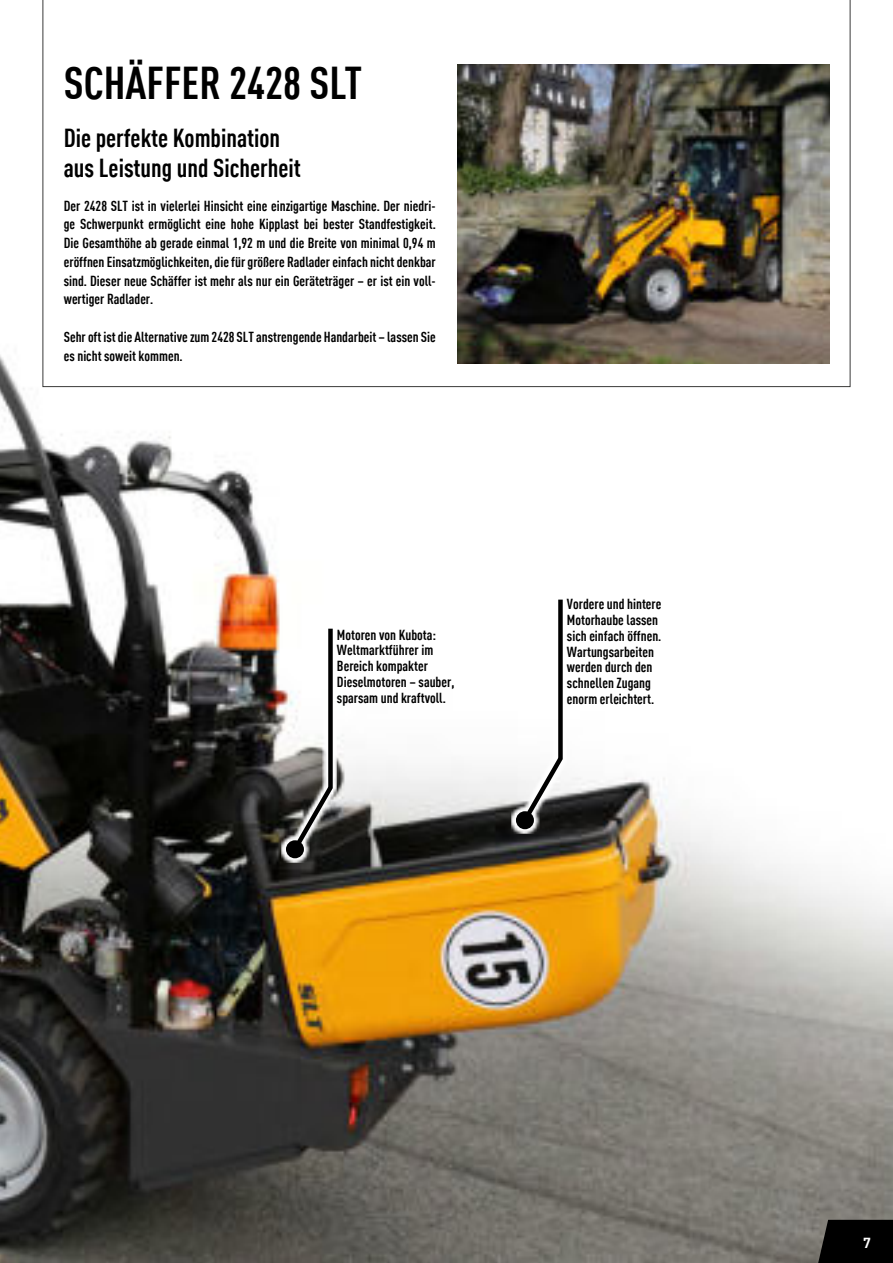
<style>
.page{position:relative;width:893px;height:1263px;background:#fff}
.page>*{position:absolute;margin:0;border:0;box-sizing:border-box;transform-origin:0 0}
.t1{font:700 condensed 45px "DIN Offc Pro";color:#000}
.t2{font:700 condensed 25.5px/30px "DIN Offc Pro";color:#000}
.t3{font:700 condensed 14.25px/15.8px "DIN Offc Pro";color:#000}
.t4{font:700 14.25px "DIN Offc Pro";color:#fff}
</style>
<div class="page">
<img style="left:0;top:215px;width:893px;height:1048px">
<svg style="left:43px;top:0;width:807px;height:387px"></svg>
<svg style="left:511px;top:595px;width:56px;height:239px"></svg>
<svg style="left:519px;top:595px;width:46px;height:231px"></svg>
<div style="left:516px;top:811px;width:18px;height:18px;background:#000;border-radius:50%"></div>
<svg style="left:281px;top:624px;width:56px;height:239px"></svg>
<svg style="left:289px;top:624px;width:46px;height:231px"></svg>
<div style="left:286px;top:840px;width:18px;height:18px;background:#000;border-radius:50%"></div>
<img style="left:457px;top:64px;width:372px;height:299px">
<svg style="left:815px;top:1220px;width:78px;height:43px;background:#0d0c0c"></svg>
<h1 class="t1" style="left:64px;top:59px;width:300px">SCHÄFFER 2428 SLT</h1>
<h2 class="t2" style="left:64px;top:121px;width:239px">Die perfekte Kombination aus Leistung und Sicherheit</h2>
<p class="t3" style="left:64px;top:195px;width:374px;line-height:18.8px;text-align:justify">Der 2428 SLT ist in vielerlei Hinsicht eine einzigartige Maschine. Der niedri&shy;ge Schwerpunkt ermöglicht eine hohe Kipplast bei bester Standfestigkeit.<br>Die Gesamthöhe ab gerade einmal 1,92 m und die Breite von minimal 0,94 m eröffnen Einsatzmöglichkeiten, die für größere Radlader einfach nicht denkbar sind. Dieser neue Schäffer ist mehr als nur ein Geräteträger – er ist ein voll&shy;wertiger Radlader.</p>
<p class="t3" style="left:64px;top:326px;width:373px;line-height:18.8px">Sehr oft ist die Alternative zum 2428 SLT anstrengende Handarbeit – lassen Sie es nicht soweit kommen.</p>
<p class="t3" style="left:337px;top:625px;width:119px">Motoren von Kubota:<br>Weltmarktführer im<br>Bereich kompakter<br>Dieselmotoren – sauber, sparsam und kraftvoll.</p>
<p class="t3" style="left:567px;top:595px;width:96px">Vordere und hintere<br>Motorhaube lassen sich einfach öffnen.<br>Wartungsarbeiten werden durch den schnellen Zugang enorm erleichtert.</p>
<p class="t4" style="left:863px;top:1238px;width:9px">7</p>
</div>
